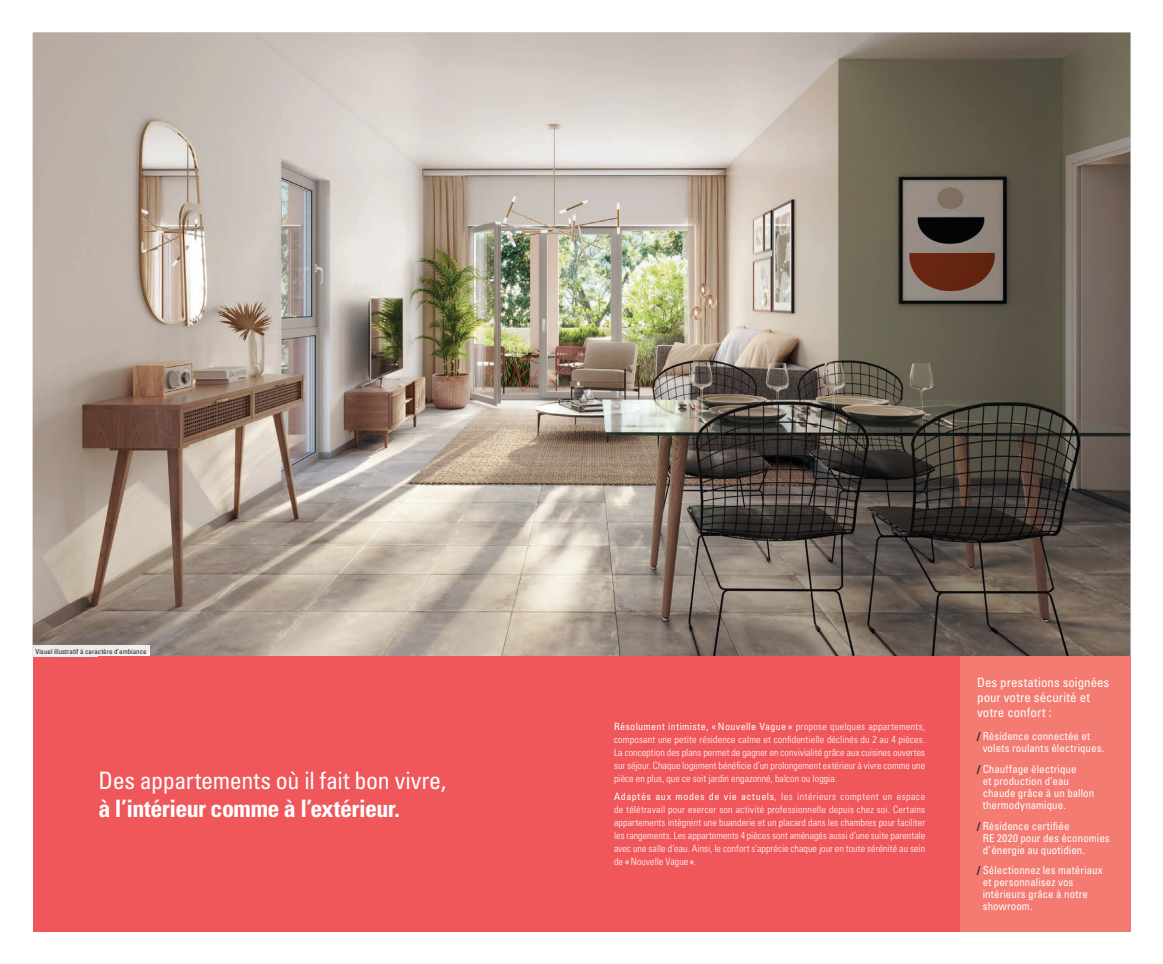
<style>
.page{position:relative;width:1163px;height:964px;background:#fff}
.page>*{position:absolute;margin:0;border:0;box-sizing:border-box;transform-origin:0 0}
.t1{font:condensed 24px "Univers LT Std";letter-spacing:-.015em;color:#fff}
.t2{font:700 condensed 24px "Univers LT Std";letter-spacing:-.02em;color:#fff}
.t3{font:condensed 13px/15px "Univers LT Std";color:#fff}
.t4{font:condensed 11px/12px "Univers LT Std";letter-spacing:.005em;color:#fff}
.t5{font:300 condensed 10px/13px "Univers LT Std";letter-spacing:.005em;color:#fff;text-align:justify}
.t6{font:condensed 7px "Univers LT Std";color:#231f20}
.s1{font-weight:400}
.s2{font-weight:700;color:#231f20}
</style>
<div class="page">
<img style="left:33px;top:33px;width:1097px;height:623px">
<div style="left:33px;top:656px;width:548px;height:275px;background:#f0575b"></div>
<img style="left:33px;top:645px;width:117px;height:11px">
<div style="left:581px;top:656px;width:379px;height:275px;background:#f0575b"></div>
<div style="left:960px;top:656px;width:170px;height:275px;background:#f37b72"></div>
<p class="t6" style="left:35px;top:646px;width:113px">Visuel illustratif à caractère d’ambiance</p>
<h1 class="t1" style="left:99px;top:765px;width:349px">Des appartements où il fait bon vivre,</h1>
<h1 class="t2" style="left:99px;top:793px;width:303px">à l’intérieur comme à l’extérieur.</h1>
<p class="t5" style="left:614px;top:719px;width:312px"><span class="s1">Résolument intimiste, « Nouvelle Vague »</span> propose quelques appartements, composant une petite résidence calme et confidentielle déclinés du 2 au 4 pièces.<br>La conception des plans permet de gagner en convivialité grâce aux cuisines ouvertes sur séjour. Chaque logement bénéficie d’un prolongement extérieur à vivre comme une pièce en plus, que ce soit jardin engazonné, balcon ou loggia.</p>
<p class="t5" style="left:614px;top:790px;width:312px"><span class="s1">Adaptés aux modes de vie actuels</span>, les intérieurs comptent un espace de télétravail pour exercer son activité professionnelle depuis chez soi. Certains appartements intègrent une buanderie et un placard dans les chambres pour faciliter les rangements. Les appartements 4 pièces sont aménagés aussi d’une suite parentale avec une salle d’eau. Ainsi, le confort s’apprécie chaque jour en toute sérénité au sein de <span class="s1">«</span> Nouvelle Vague <span class="s1">»</span>.</p>
<h2 class="t3" style="left:977px;top:675px;width:134px">Des prestations soignées pour votre sécurité et votre confort :</h2>
<p class="t4" style="left:982px;top:730px;width:123px;text-indent:-6px"><span class="s2">/</span> Résidence connectée et volets roulants électriques.</p>
<p class="t4" style="left:982px;top:763px;width:113px;text-indent:-6px"><span class="s2">/</span> Chauffage électrique<br>et production d’eau chaude grâce à un ballon thermodynamique.</p>
<p class="t4" style="left:982px;top:819px;width:129px;text-indent:-6px"><span class="s2">/</span> Résidence certifiée<br>RE 2020 pour des économies d’énergie au quotidien.</p>
<p class="t4" style="left:982px;top:864px;width:122px;text-indent:-6px"><span class="s2">/</span> Sélectionnez les matériaux et personnalisez vos intérieurs grâce à notre showroom.</p>
</div>
